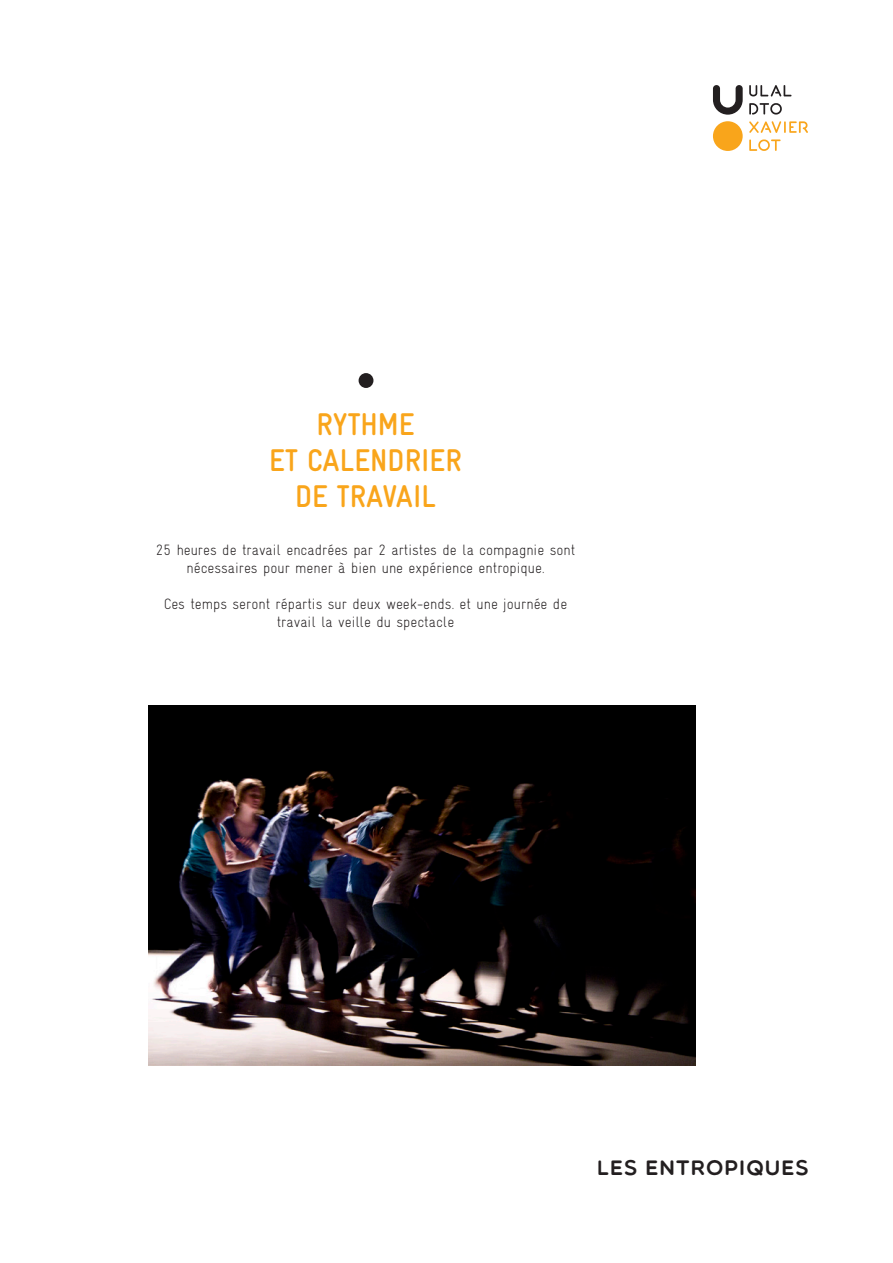
<style>
.page{position:relative;width:893px;height:1263px;background:#fff}
.page>*{position:absolute;margin:0;border:0;box-sizing:border-box;transform-origin:0 0}
.t1{font:700 31.5px/36px "Gravur Condensed";color:#f9a51b;text-align:center}
.t2{font:21px "Multicolore";letter-spacing:.05em;color:#231f20}
.t3{font:300 15px/18px "Gravur Condensed";color:#231f20;text-align:center}
</style>
<div class="page">
<div style="left:713px;top:121px;width:30px;height:30px;background:#f9a51b;border-radius:50%"></div>
<svg style="left:713px;top:85px;width:30px;height:30px"></svg>
<svg style="left:749px;top:139px;width:32px;height:12px"></svg>
<svg style="left:749px;top:121px;width:59px;height:12px"></svg>
<svg style="left:749px;top:85px;width:42px;height:12px"></svg>
<svg style="left:749px;top:103px;width:33px;height:12px"></svg>
<img style="left:149px;top:706px;width:546px;height:360px">
<div style="left:359px;top:373px;width:14px;height:15px;background:#231f20;border-radius:50%"></div>
<p class="t1" style="left:269px;top:406px;width:194px">RYTHME<br>ET CALENDRIER<br>DE TRAVAIL</p>
<p class="t3" style="left:156px;top:541px;width:421px">25 heures de travail encadrées par 2 artistes de la compagnie sont nécessaires pour mener à bien une expérience entropique.</p>
<p class="t3" style="left:164px;top:595px;width:405px">Ces temps seront répartis sur deux week-ends. et une journée de travail la veille du spectacle</p>
<h2 class="t2" style="left:597px;top:1154px;width:213px">LES ENTROPIQUES</h2>
</div>
